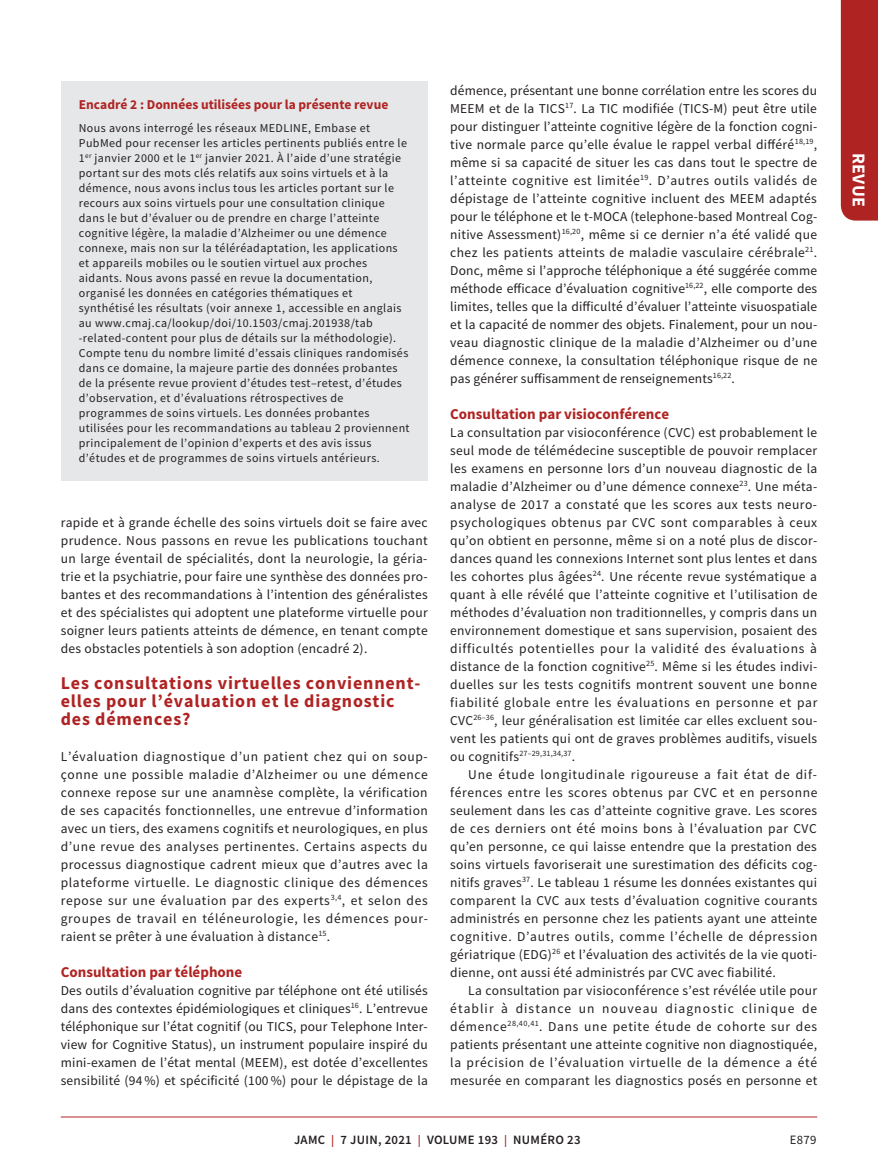
<style>
.page{position:relative;width:878px;height:1175px;background:#fff}
.page>*{position:absolute;margin:0;border:0;box-sizing:border-box;transform-origin:0 0}
.t1{font:700 18px/18px "Source Sans Pro";letter-spacing:.045em;color:#af2423}
.t2{font:700 18px "Source Sans Pro";color:#fff}
.t3{font:700 15px "Source Sans Pro";color:#af2423}
.t4{font:13.5px/18px "Source Sans Pro";letter-spacing:.02em;color:#231f20;text-align:justify}
.t5{font:700 13.5px "Source Sans Pro";color:#af2423}
.t6{font:600 12.75px "Source Sans Pro";letter-spacing:.025em;color:#231f20}
.t7{font:12.75px "Source Sans Pro";color:#231f20}
.t8{font:12px/15px "Source Sans Pro";letter-spacing:.035em;color:#231f20}
.t9{font:8.1px "Source Sans Pro";letter-spacing:.02em;color:#231f20}
.s1{font-size:13.5px}
.s2{font-size:12px;color:#af2423}
</style>
<div class="page">
<div style="left:840px;top:0;width:38px;height:220px;background:#af2423"></div>
<hr style="left:61px;top:1116px;width:756px;height:1px;background:#af2423">
<div style="left:61px;top:81px;width:367px;height:399px;background:#e6e7e9"></div>
<p class="t5" style="left:79px;top:96px;width:311px">Encadré 2 : Données utilisées pour la présente revue</p>
<p class="t8" style="left:79px;top:120px;width:332px">Nous avons interrogé les réseaux MEDLINE, Embase et PubMed pour recenser les articles pertinents publiés entre le 1<sup>er</sup> janvier 2000 et le 1<sup>er</sup> janvier 2021. À l’aide d’une stratégie portant sur des mots clés relatifs aux soins virtuels et à la démence, nous avons inclus tous les articles portant sur le recours aux soins virtuels pour une consultation clinique dans le but d’évaluer ou de prendre en charge l’atteinte cognitive légère, la maladie d’Alzheimer ou une démence connexe, mais non sur la téléréadaptation, les applications et appareils mobiles ou le soutien virtuel aux proches aidants. Nous avons passé en revue la documentation, organisé les données en catégories thématiques et synthétisé les résultats (voir annexe 1, accessible en anglais au www.cmaj.ca/lookup/doi/10.1503/cmaj.201938/tab -related-content pour plus de détails sur la méthodologie).<br>Compte tenu du nombre limité d’essais cliniques randomisés dans ce domaine, la majeure partie des données probantes de la présente revue provient d’études test–retest, d’études d’observation, et d’évaluations rétrospectives de programmes de soins virtuels. Les données probantes utilisées pour les recommandations au tableau 2 proviennent principalement de l’opinion d’experts et des avis issus d’études et de programmes de soins virtuels antérieurs.</p>
<p class="t4" style="left:61px;top:513px;width:368px">rapide et à grande échelle des soins virtuels doit se faire avec prudence. Nous passons en revue les publications touchant un large éventail de spécialités, dont la neurologie, la géria&shy;trie et la psychiatrie, pour faire une synthèse des données pro&shy;bantes et des recommandations à l’intention des généralistes et des spécialistes qui adoptent une plateforme virtuelle pour soigner leurs patients atteints de démence, en tenant compte des obstacles potentiels à son adoption (encadré 2).</p>
<h1 class="t1" style="left:61px;top:673px;width:361px">Les consultations virtuelles conviennent&shy;elles pour l’évaluation et le diagnostic des démences?</h1>
<p class="t4" style="left:61px;top:747px;width:368px">L’évaluation diagnostique d’un patient chez qui on soup&shy;çonne une possible maladie d’Alzheimer ou une démence connexe repose sur une anamnèse complète, la vérification de ses capacités fonctionnelles, une entrevue d’information avec un tiers, des examens cognitifs et neurologiques, en plus d’une revue des analyses pertinentes. Certains aspects du processus diagnostique cadrent mieux que d’autres avec la plateforme virtuelle. Le diagnostic clinique des démences repose sur une évaluation par des experts<sup>3,4</sup>, et selon des groupes de travail en téléneurologie, les démences pour&shy;raient se prêter à une évaluation à distance<sup>15</sup>.</p>
<p class="t3" style="left:61px;top:961px;width:183px">Consultation par téléphone</p>
<p class="t4" style="left:61px;top:981px;width:368px">Des outils d’évaluation cognitive par téléphone ont été utilisés dans des contextes épidémiologiques et cliniques<sup>16</sup>. L’entrevue téléphonique sur l’état cognitif (ou TICS, pour Telephone Inter&shy;view for Cognitive Status), un instrument populaire inspiré du mini-examen de l’état mental (MEEM), est dotée d’excellentes sensibilité (94 %) et spécificité (100 %) pour le dépistage de la</p>
<p class="t4" style="left:450px;top:81px;width:369px">démence, présentant une bonne corrélation entre les scores du MEEM et de la TICS<sup>17</sup>. La TIC modifiée (TICS‑M) peut être utile pour distinguer l’atteinte cognitive légère de la fonction cogni&shy;tive normale parce qu’elle évalue le rappel verbal différé<sup>18,19</sup>, même si sa capacité de situer les cas dans tout le spectre de l’atteinte cognitive est limitée<sup>19</sup>. D’autres outils validés de dépistage de l’atteinte cognitive incluent des MEEM adaptés pour le téléphone et le t-MOCA (telephone-based Montreal Cog&shy;nitive Assessment)<sup>16,20</sup>, même si ce dernier n’a été validé que chez les patients atteints de maladie vasculaire cérébrale<sup>21</sup>.<br>Donc, même si l’approche téléphonique a été suggérée comme méthode efficace d’évaluation cognitive<sup>16,22</sup>, elle comporte des limites, telles que la difficulté d’évaluer l’atteinte visuospatiale et la capacité de nommer des objets. Finalement, pour un nou&shy;veau diagnostic clinique de la maladie d’Alzheimer ou d’une démence connexe, la consultation téléphonique risque de ne pas générer suffisamment de renseignements<sup>16,22</sup>.</p>
<p class="t3" style="left:450px;top:403px;width:220px">Consultation par visioconférence</p>
<p class="t4" style="left:450px;top:423px;width:368px">La consultation par visioconférence (CVC) est probablement le seul mode de télémédecine susceptible de pouvoir remplacer les examens en personne lors d’un nouveau diagnostic de la maladie d’Alzheimer ou d’une démence connexe<sup>23</sup>. Une méta&shy;analyse de 2017 a constaté que les scores aux tests neuro&shy;psychologiques obtenus par CVC sont comparables à ceux qu’on obtient en personne, même si on a noté plus de discor&shy;dances quand les connexions Internet sont plus lentes et dans les cohortes plus âgées<sup>24</sup>. Une récente revue systématique a quant à elle révélé que l’atteinte cognitive et l’utilisation de méthodes d’évaluation non traditionnelles, y compris dans un environnement domestique et sans supervision, posaient des difficultés potentielles pour la validité des évaluations à distance de la fonction cognitive<sup>25</sup>. Même si les études indivi&shy;duelles sur les tests cognitifs montrent souvent une bonne fiabilité globale entre les évaluations en personne et par CVC<sup>26–36</sup>, leur généralisation est limitée car elles excluent sou&shy;vent les patients qui ont de graves problèmes auditifs, visuels</p>
<p class="t9" style="left:450px;top:748px;width:126px"><span class="s1">ou cognitifs</span>27–29,31,34,37<span class="s1">.</span></p>
<p class="t4" style="left:450px;top:765px;width:369px;text-indent:18px">Une étude longitudinale rigoureuse a fait état de dif&shy;férences entre les scores obtenus par CVC et en personne seulement dans les cas d’atteinte cognitive grave. Les scores de ces derniers ont été moins bons à l’évaluation par CVC qu’en personne, ce qui laisse entendre que la prestation des soins virtuels favoriserait une surestimation des déficits cog&shy;nitifs graves<sup>37</sup>. Le tableau 1 résume les données existantes qui comparent la CVC aux tests d’évaluation cognitive courants administrés en personne chez les patients ayant une atteinte cognitive. D’autres outils, comme l’échelle de dépression gériatrique (EDG)<sup>26</sup> et l’évaluation des activités de la vie quoti&shy;dienne, ont aussi été administrés par CVC avec fiabilité.</p>
<p class="t4" style="left:450px;top:981px;width:368px;text-indent:18px">La consultation par visioconférence s’est révélée utile pour établir à distance un nouveau diagnostic clinique de démence<sup>28,40,41</sup>. Dans une petite étude de cohorte sur des patients présentant une atteinte cognitive non diagnostiquée, la précision de l’évaluation virtuelle de la démence a été mesurée en comparant les diagnostics posés en personne et</p>
<p class="t6" style="left:294px;top:1131px;width:288px">JAMC <span class="s2">|</span> 7 JUIN, 2021 <span class="s2">|</span> VOLUME 193 <span class="s2">|</span> NUMÉRO 23</p>
<p class="t7" style="left:789px;top:1132px;width:28px">E879</p>
<h1 class="t2" style="left:871px;top:152px;width:56px;rotate:90deg">REVUE</h1>
</div>
